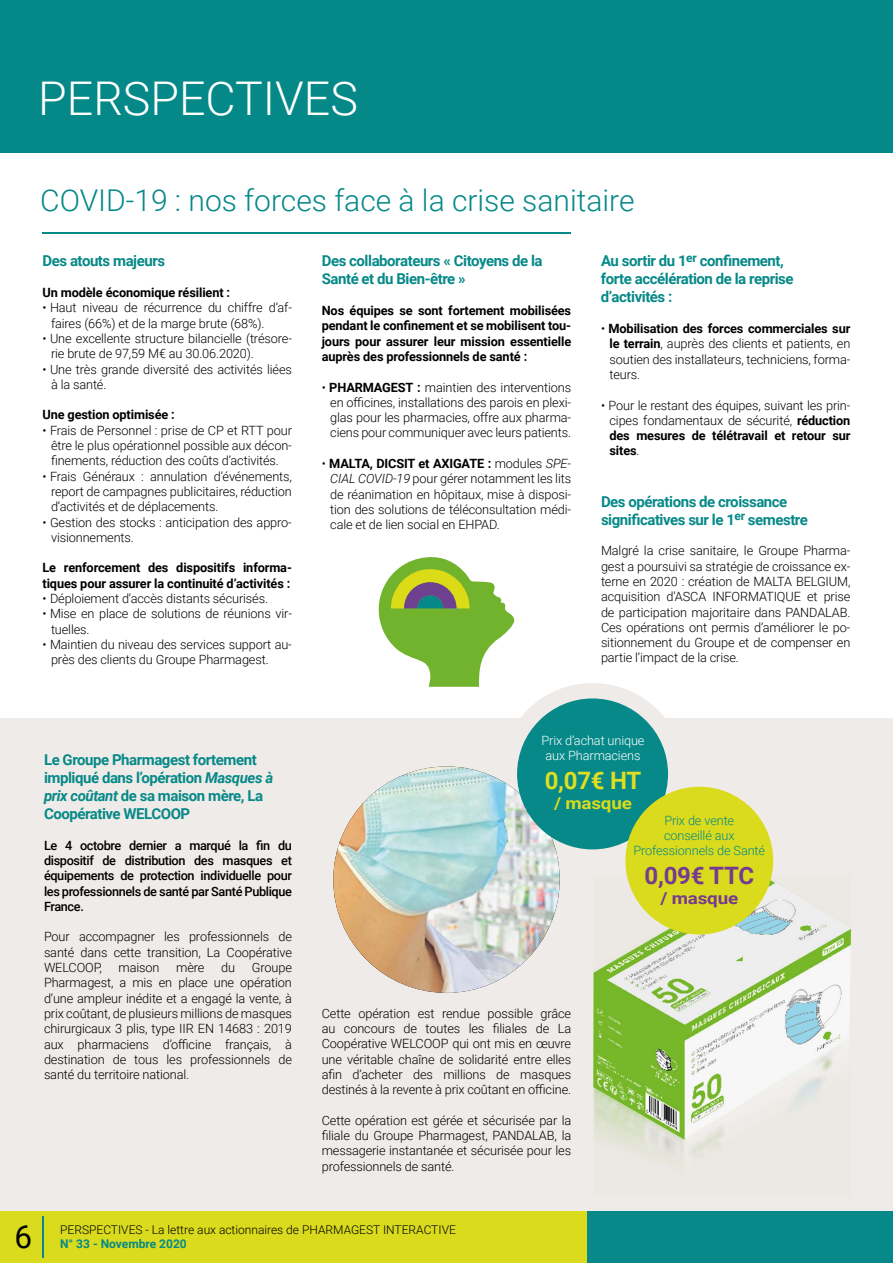
<style>
.page{position:relative;width:893px;height:1263px;background:#fff}
.page>*{position:absolute;margin:0;border:0;box-sizing:border-box;transform-origin:0 0}
.t1{font:300 46.5px "Roboto";color:#fff}
.t2{font:31.5px "Roboto";color:#000}
.t3{font:300 30px "Roboto";color:#058888}
.t4{font:700 24px "Roboto";color:#743b8f}
.t5{font:700 24px "Roboto";color:#e0de20}
.t6{font:700 16.5px "Roboto";letter-spacing:-.01em;color:#dadb1d;scale:1.14 1}
.t7{font:700 16.5px "Roboto";letter-spacing:-.01em;color:#743b8f;scale:1.14 1}
.t8{font:700 15px/18px "Roboto";letter-spacing:-.03em;color:#068988}
.t9{font:300 12.75px/15.3px "Roboto";letter-spacing:-.01em;color:#000;text-align:justify}
.t10{font:700 12.75px/15.3px "Roboto";letter-spacing:-.01em;color:#000}
.t11{font:500 12.75px/15.3px "Roboto";letter-spacing:-.03em;color:#000;text-align:justify}
.t12{font:300 12.75px/15.3px "Roboto";letter-spacing:-.01em;color:#068988;text-align:center}
.t13{font:300 12.75px/15.3px "Roboto";letter-spacing:-.01em;color:#fff;text-align:center}
.t14{font:300 12px "Roboto";color:#000}
.t15{font:700 12px "Roboto";color:#068988}
.s1{color:#fff}
.s2{font-weight:700}
.s3{font-style:italic}
</style>
<div class="page">
<div style="left:586px;top:1211px;width:307px;height:52px;background:#068988"></div>
<div style="left:0;top:1211px;width:586px;height:52px;background:#dadb1d"></div>
<hr style="left:43px;top:1216px;width:1px;height:42px;background:#068988">
<div style="left:0;top:0;width:893px;height:153px;background:#058888"></div>
<div style="left:0;top:719px;width:893px;height:492px;background:#efebe8"></div>
<hr style="left:43px;top:232px;width:528px;height:2px;background:#068988">
<svg style="left:372px;top:557px;width:312px;height:304px"></svg>
<img style="left:593px;top:875px;width:257px;height:294px">
<img style="left:333px;top:766px;width:227px;height:227px;border-radius:113px">
<div style="left:517px;top:698px;width:151px;height:151px;background:#068988;border-radius:50%"></div>
<div style="left:625px;top:787px;width:148px;height:147px;background:#dadb1d;border-radius:50%"></div>
<h1 class="t1" style="left:38px;top:66px;width:321px">PERSPECTIVES</h1>
<h3 class="t3" style="left:40px;top:179px;width:596px">COVID-19 : nos forces face à la crise sanitaire</h3>
<p class="t8" style="left:43px;top:251px;width:124px">Des atouts majeurs</p>
<p class="t10" style="left:43px;top:284px;width:189px">Un modèle économique résilient :</p>
<p class="t9" style="left:51px;top:300px;width:242px;text-indent:-9px">•<span class="s1">-</span>Haut niveau de récurrence du chiffre d’af&shy;faires (66%) et de la marge brute (68%).</p>
<p class="t9" style="left:51px;top:330px;width:242px;text-indent:-9px">•<span class="s1">-</span>Une excellente structure bilancielle (trésore&shy;rie brute de 97,59 M€ au 30.06.2020).</p>
<p class="t9" style="left:51px;top:361px;width:242px;text-indent:-9px">•<span class="s1">-</span>Une très grande diversité des activités liées à la santé.</p>
<p class="t10" style="left:43px;top:407px;width:134px">Une gestion optimisée :</p>
<p class="t9" style="left:51px;top:422px;width:242px;text-indent:-9px">•<span class="s1">-</span>Frais de Personnel : prise de CP et RTT pour être le plus opérationnel possible aux décon&shy;finements, réduction des coûts d’activités.</p>
<p class="t9" style="left:51px;top:468px;width:242px;text-indent:-9px">•<span class="s1">-</span>Frais Généraux : annulation d’événements, report de campagnes publicitaires, réduction d’activités et de déplacements.</p>
<p class="t9" style="left:51px;top:514px;width:242px;text-indent:-9px">•<span class="s1">-</span>Gestion des stocks : anticipation des appro&shy;visionnements.</p>
<p class="t10" style="left:43px;top:560px;width:251px">Le renforcement des dispositifs informa&shy;tiques pour assurer la continuité d’activités :</p>
<p class="t9" style="left:43px;top:590px;width:227px">•<span class="s1">-</span>Déploiement d’accès distants sécurisés.</p>
<p class="t9" style="left:51px;top:606px;width:242px;text-indent:-9px">•<span class="s1">-</span>Mise en place de solutions de réunions vir&shy;tuelles.</p>
<p class="t9" style="left:51px;top:636px;width:242px;text-indent:-9px">•<span class="s1">-</span>Maintien du niveau des services support au&shy;près des clients du Groupe Pharmagest.</p>
<p class="t8" style="left:322px;top:251px;width:222px">Des collaborateurs « Citoyens de la<br>Santé et du Bien-être »</p>
<p class="t10" style="left:322px;top:302px;width:251px;text-align:justify">Nos équipes se sont fortement mobilisées pendant le confinement et se mobilisent tou&shy;jours pour assurer leur mission essentielle auprès des professionnels de santé :</p>
<p class="t9" style="left:330px;top:379px;width:242px;text-indent:-9px">•<span class="s1">-</span><span class="s2">PHARMAGEST :</span> maintien des interventions en officines, installations des parois en plexi&shy;glas pour les pharmacies, offre aux pharma&shy;ciens pour communiquer avec leurs patients.</p>
<p class="t9" style="left:330px;top:455px;width:242px;text-indent:-9px">•<span class="s1">-</span><span class="s2">MALTA, DICSIT et AXIGATE :</span> modules <span class="s3">SPE-CIAL COVID-19</span> pour gérer notamment les lits de réanimation en hôpitaux, mise à disposi&shy;tion des solutions de téléconsultation médi&shy;cale et de lien social en EHPAD.</p>
<p class="t8" style="left:601px;top:251px;width:194px">Au sortir du 1<sup>er</sup> confinement, forte accélération de la reprise d’activités :</p>
<p class="t9" style="left:609px;top:320px;width:242px;text-indent:-9px">•<span class="s1">-</span><span class="s2">Mobilisation des forces commerciales sur le terrain</span>, auprès des clients et patients, en soutien des installateurs, techniciens, forma&shy;teurs.</p>
<p class="t9" style="left:609px;top:397px;width:242px;text-indent:-9px">•<span class="s1">-</span>Pour le restant des équipes, suivant les prin&shy;cipes fondamentaux de sécurité, <span class="s2">réduction des mesures de télétravail et retour sur sites</span>.</p>
<p class="t8" style="left:601px;top:492px;width:208px">Des opérations de croissance significatives sur le 1<sup>er</sup> semestre</p>
<p class="t9" style="left:601px;top:543px;width:251px">Malgré la crise sanitaire, le Groupe Pharma&shy;gest a poursuivi sa stratégie de croissance ex&shy;terne en 2020 : création de MALTA BELGIUM, acquisition d’ASCA INFORMATIQUE et prise de participation majoritaire dans PANDALAB.<br>Ces opérations ont permis d’améliorer le po&shy;sitionnement du Groupe et de compenser en partie l’impact de la crise.</p>
<p class="t8" style="left:44px;top:750px;width:231px">Le Groupe Pharmagest fortement impliqué dans l’opération <span class="s3">Masques à prix coûtant</span> de sa maison mère, La<br>Coopérative WELCOOP</p>
<p class="t11" style="left:44px;top:837px;width:249px">Le 4 octobre dernier a marqué la fin du dispositif de distribution des masques et équipements de protection individuelle pour les professionnels de santé par Santé Publique France.</p>
<p class="t9" style="left:44px;top:929px;width:249px">Pour accompagner les professionnels de santé dans cette transition, La Coopérative WELCOOP,</p>
<p class="t9" style="left:119px;top:959px;width:42px">maison</p>
<p class="t9" style="left:176px;top:959px;width:30px">mère</p>
<p class="t9" style="left:221px;top:959px;width:15px">du</p>
<p class="t9" style="left:44px;top:959px;width:249px;text-indent:208px">Groupe Pharmagest, a mis en place une opération d’une ampleur inédite et a engagé la vente, à prix coûtant, de plusieurs millions de masques chirurgicaux 3 plis, type IIR EN 14683 : 2019 aux pharmaciens d’officine français, à destination de tous les professionnels de santé du territoire national.</p>
<p class="t13" style="left:541px;top:732px;width:105px">Prix d’achat unique aux Pharmaciens</p>
<h3 class="t5" style="left:545px;top:764px;width:98px">0,07€ HT</h3>
<p class="t6" style="left:554px;top:791px;width:70px">/ masque</p>
<p class="t12" style="left:633px;top:812px;width:133px">Prix de vente<br>conseillé aux<br>Professionnels de Santé</p>
<h3 class="t4" style="left:644px;top:859px;width:111px">0,09€ TTC</h3>
<p class="t7" style="left:660px;top:887px;width:70px">/ masque</p>
<p class="t9" style="left:322px;top:1005px;width:251px">Cette opération est rendue possible grâce au concours de toutes les filiales de La Coopérative WELCOOP qui ont mis en œuvre une véritable chaîne de solidarité entre elles afin d’acheter des millions de masques destinés à la revente à prix coûtant en officine.</p>
<p class="t9" style="left:322px;top:1112px;width:251px">Cette opération est gérée et sécurisée par la filiale du Groupe Pharmagest, PANDALAB, la messagerie instantanée et sécurisée pour les professionnels de santé.</p>
<h2 class="t2" style="left:15px;top:1215px;width:19px">6</h2>
<p class="t14" style="left:60px;top:1221px;width:397px">PERSPECTIVES - La lettre aux actionnaires de PHARMAGEST INTERACTIVE</p>
<p class="t15" style="left:60px;top:1235px;width:128px">N° 33 - Novembre 2020</p>
</div>
